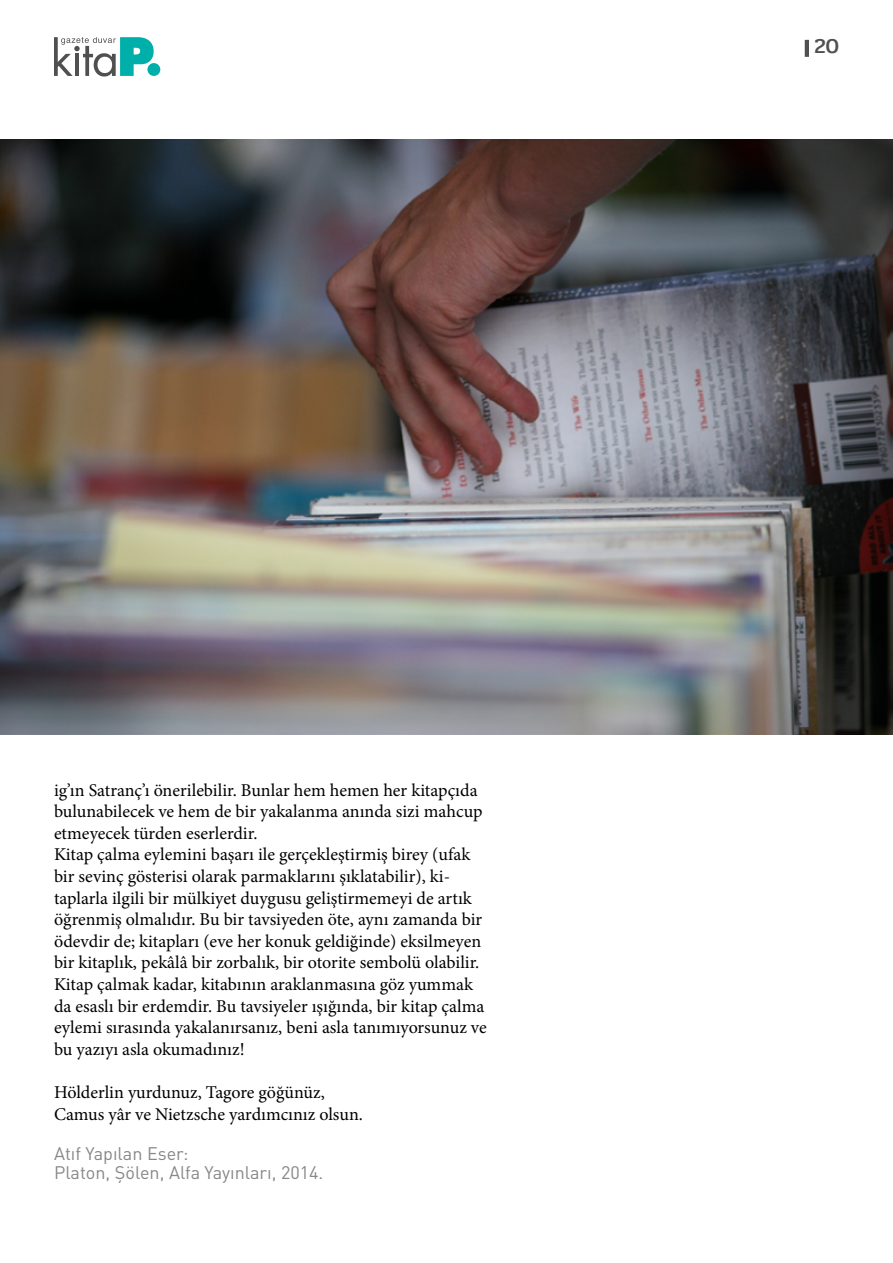
<style>
.page{position:relative;width:893px;height:1263px;background:#fff}
.page>*{position:absolute;margin:0;border:0;box-sizing:border-box;transform-origin:0 0}
.t1{font:500 21px "Pridi";color:#515150}
.t2{font:18px/21.6px "Minion Pro";color:#000}
.t3{font:18px/18.8px "DIN Pro";color:#878787}
</style>
<div class="page">
<svg style="left:54px;top:37px;width:100px;height:40px"></svg>
<div style="left:147px;top:63px;width:13px;height:13px;background:#00afaa;border-radius:50%"></div>
<hr style="left:805px;top:40px;width:4px;height:17px;background:#505050">
<img style="left:0;top:139px;width:893px;height:596px">
<p class="t2" style="left:54px;top:779px;width:434px">ig’ın Satranç’ı önerilebilir. Bunlar hem hemen her kitapçıda bulunabilecek ve hem de bir yakalanma anında sizi mahcup etmeyecek türden eserlerdir.<br>Kitap çalma eylemini başarı ile gerçekleştirmiş birey (ufak bir sevinç gösterisi olarak parmaklarını şıklatabilir), ki&shy;taplarla ilgili bir mülkiyet duygusu geliştirmemeyi de artık öğrenmiş olmalıdır. Bu bir tavsiyeden öte, aynı zamanda bir ödevdir de; kitapları (eve her konuk geldiğinde) eksilmeyen bir kitaplık, pekâlâ bir zorbalık, bir otorite sembolü olabilir.<br>Kitap çalmak kadar, kitabının araklanmasına göz yummak da esaslı bir erdemdir. Bu tavsiyeler ışığında, bir kitap çalma eylemi sırasında yakalanırsanız, beni asla tanımıyorsunuz ve bu yazıyı asla okumadınız!</p>
<p class="t2" style="left:54px;top:1081px;width:310px">Hölderlin yurdunuz, Tagore göğünüz,<br>Camus yâr ve Nietzsche yardımcınız olsun.</p>
<p class="t3" style="left:54px;top:1142px;width:271px">Atıf Yapılan Eser:<br>Platon, Şölen, Alfa Yayınları, 2014.</p>
<p class="t1" style="left:814px;top:31px;width:26px">20</p>
</div>
